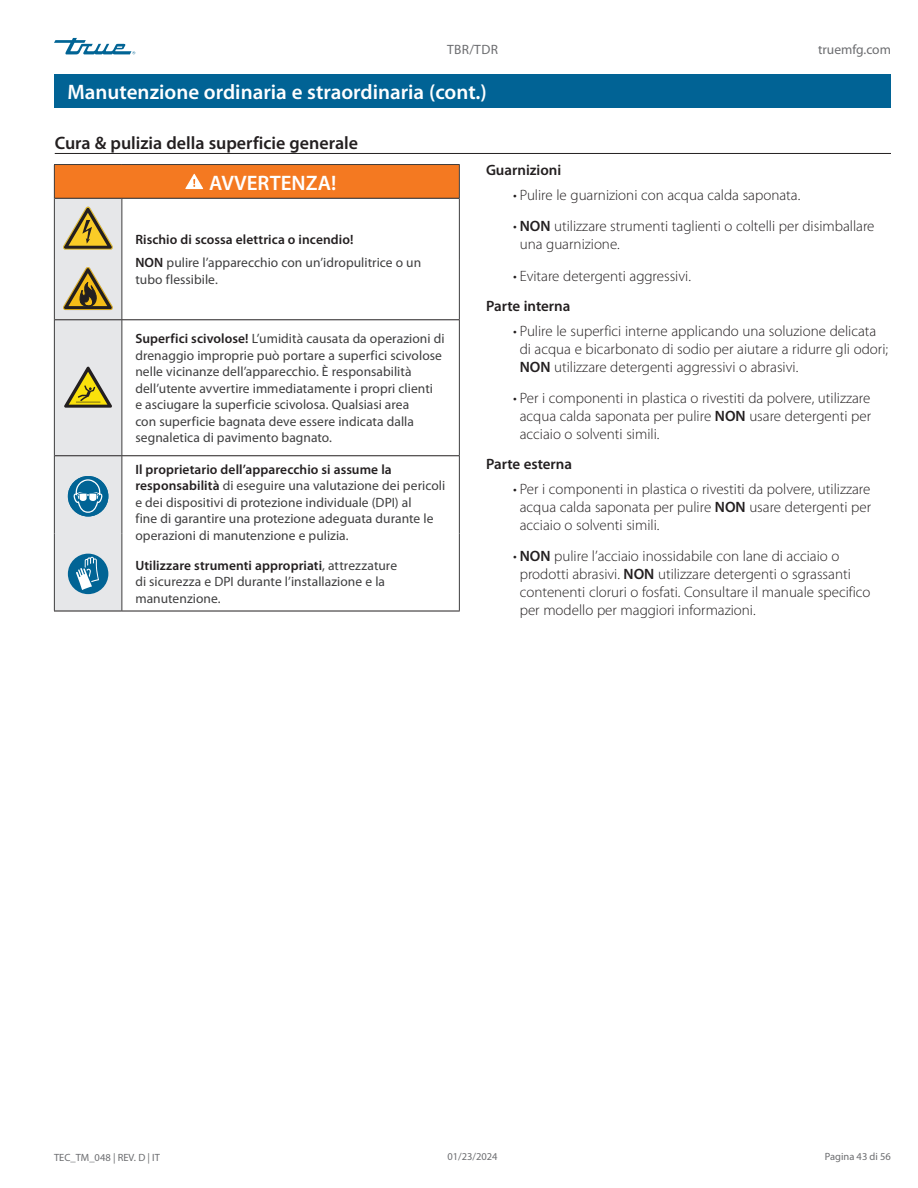
<style>
.page{position:relative;width:918px;height:1188px;background:#fff}
.page>*{position:absolute;margin:0;border:0;box-sizing:border-box;transform-origin:0 0}
.Title_bar_Page_header{font:600 21px "Myriad Pro";color:#fff}
.Tables_title_bar{font:600 21px "Myriad Pro";color:#fff}
.Subhead_underscore_H1{font:600 18px "Myriad Pro";color:#231f20}
.t1{font:300 15px/18px "Myriad Pro";color:#231f20}
.Subhead_NO_underscore_H2{font:600 15px "Myriad Pro";color:#231f20}
.Table_text{font:13.5px/16.5px "Myriad Pro";letter-spacing:.005em;color:#3e3e3f}
.Table_text-2{font:600 13.5px "Myriad Pro";letter-spacing:.005em;color:#231f20}
.t2{font:13.5px "Myriad Pro";color:#6c6d70}
.t3{font:10.5px "Myriad Pro";color:#6c6d70}
.s1{font-weight:600}
.s2{font-weight:600;color:#231f20}
</style>
<div class="page">
<svg style="left:54px;top:38px;width:81px;height:16px"></svg>
<div style="left:54px;top:74px;width:837px;height:34px;background:#016395"></div>
<hr style="left:55px;top:153px;width:836px;height:1px;background:#231f20">
<div style="left:54px;top:165px;width:405px;height:33px;background:#f47921"></div>
<svg style="left:123px;top:199px;width:336px;height:412px"></svg>
<hr style="left:54px;top:164px;width:68px;height:1px;background:#3e3e3f">
<hr style="left:54px;top:165px;width:1px;height:33px;background:#3e3e3f">
<hr style="left:122px;top:164px;width:338px;height:1px;background:#3e3e3f">
<hr style="left:459px;top:165px;width:1px;height:33px;background:#3e3e3f">
<hr style="left:122px;top:199px;width:1px;height:60px;background:#3e3e3f">
<hr style="left:459px;top:198px;width:1px;height:61px;background:#3e3e3f">
<hr style="left:122px;top:259px;width:1px;height:60px;background:#3e3e3f">
<hr style="left:459px;top:259px;width:1px;height:61px;background:#3e3e3f">
<hr style="left:122px;top:320px;width:1px;height:135px;background:#3e3e3f">
<hr style="left:459px;top:320px;width:1px;height:136px;background:#3e3e3f">
<hr style="left:122px;top:456px;width:1px;height:77px;background:#3e3e3f">
<hr style="left:459px;top:456px;width:1px;height:77px;background:#3e3e3f">
<hr style="left:122px;top:533px;width:1px;height:78px;background:#3e3e3f">
<hr style="left:459px;top:533px;width:1px;height:78px;background:#3e3e3f">
<hr style="left:122px;top:455px;width:337px;height:1px;background:#231f20">
<hr style="left:54px;top:611px;width:68px;height:1px;background:#231f20">
<hr style="left:122px;top:611px;width:338px;height:1px;background:#231f20">
<hr style="left:122px;top:198px;width:337px;height:1px;background:#231f20">
<hr style="left:122px;top:319px;width:337px;height:1px;background:#231f20">
<svg style="left:185px;top:174px;width:18px;height:15px"></svg>
<svg style="left:54px;top:198px;width:68px;height:413px;background:#c5cac4"></svg>
<p class="t2" style="left:447px;top:42px;width:52px">TBR/TDR</p>
<p class="t2" style="left:818px;top:42px;width:74px">truemfg.com</p>
<p class="Title_bar_Page_header" style="left:68px;top:80px;width:421px">Manutenzione ordinaria e straordinaria (cont.)</p>
<p class="Subhead_underscore_H1" style="left:55px;top:132px;width:305px">Cura &amp; pulizia della superficie generale</p>
<p class="Tables_title_bar" style="left:209px;top:171px;width:129px">AVVERTENZA!</p>
<p class="Subhead_NO_underscore_H2" style="left:486px;top:162px;width:77px">Guarnizioni</p>
<p class="t1" style="left:513px;top:186px;width:289px">• Pulire le guarnizioni con acqua calda saponata.</p>
<p class="t1" style="left:520px;top:218px;width:356px;text-indent:-7px">• <span class="s1">NON</span> utilizzare strumenti taglienti o coltelli per disimballare una guarnizione.</p>
<p class="t1" style="left:513px;top:267px;width:179px">• Evitare detergenti aggressivi.</p>
<p class="Subhead_NO_underscore_H2" style="left:486px;top:298px;width:86px">Parte interna</p>
<p class="t1" style="left:520px;top:322px;width:370px;text-indent:-7px">• Pulire le superfici interne applicando una soluzione delicata di acqua e bicarbonato di sodio per aiutare a ridurre gli odori;<br><span class="s1">NON</span> utilizzare detergenti aggressivi o abrasivi.</p>
<p class="t1" style="left:520px;top:389px;width:353px;text-align:justify;text-indent:-7px">• Per i componenti in plastica o rivestiti da polvere, utilizzare acqua calda saponata per pulire <span class="s1">NON</span> usare detergenti per acciaio o solventi simili.</p>
<p class="Subhead_NO_underscore_H2" style="left:486px;top:456px;width:88px">Parte esterna</p>
<p class="t1" style="left:520px;top:480px;width:353px;text-align:justify;text-indent:-7px">• Per i componenti in plastica o rivestiti da polvere, utilizzare acqua calda saponata per pulire <span class="s1">NON</span> usare detergenti per acciaio o solventi simili.</p>
<p class="t1" style="left:520px;top:548px;width:352px;text-indent:-7px">• <span class="s1">NON</span> pulire l’acciaio inossidabile con lane di acciaio o prodotti abrasivi. <span class="s1">NON</span> utilizzare detergenti o sgrassanti contenenti cloruri o fosfati. Consultare il manuale specifico per modello per maggiori informazioni.</p>
<p class="Table_text-2" style="left:135px;top:232px;width:220px">Rischio di scossa elettrica o incendio!</p>
<p class="Table_text" style="left:135px;top:254px;width:287px"><span class="s2">NON</span> pulire l’apparecchio con un’idropulitrice o un tubo flessibile.</p>
<p class="Table_text" style="left:135px;top:330px;width:311px"><span class="s2">Superfici scivolose!</span> L’umidità causata da operazioni di drenaggio improprie può portare a superfici scivolose nelle vicinanze dell’apparecchio. È responsabilità dell’utente avvertire immediatamente i propri clienti<br>e asciugare la superficie scivolosa. Qualsiasi area<br>con superficie bagnata deve essere indicata dalla segnaletica di pavimento bagnato.</p>
<p class="Table_text" style="left:135px;top:461px;width:311px"><span class="s2">Il proprietario dell’apparecchio si assume la responsabilità</span> di eseguire una valutazione dei pericoli e dei dispositivi di protezione individuale (DPI) al<br>fine di garantire una protezione adeguata durante le operazioni di manutenzione e pulizia.</p>
<p class="Table_text" style="left:135px;top:557px;width:263px"><span class="s2">Utilizzare strumenti appropriati</span>, attrezzature di sicurezza e DPI durante l’installazione e la manutenzione.</p>
<p class="t3" style="left:54px;top:1151px;width:108px">TEC_TM_048 | REV. D | IT</p>
<p class="t3" style="left:447px;top:1150px;width:52px">01/23/2024</p>
<p class="t3" style="left:825px;top:1150px;width:68px">Pagina 43 di 56</p>
</div>
